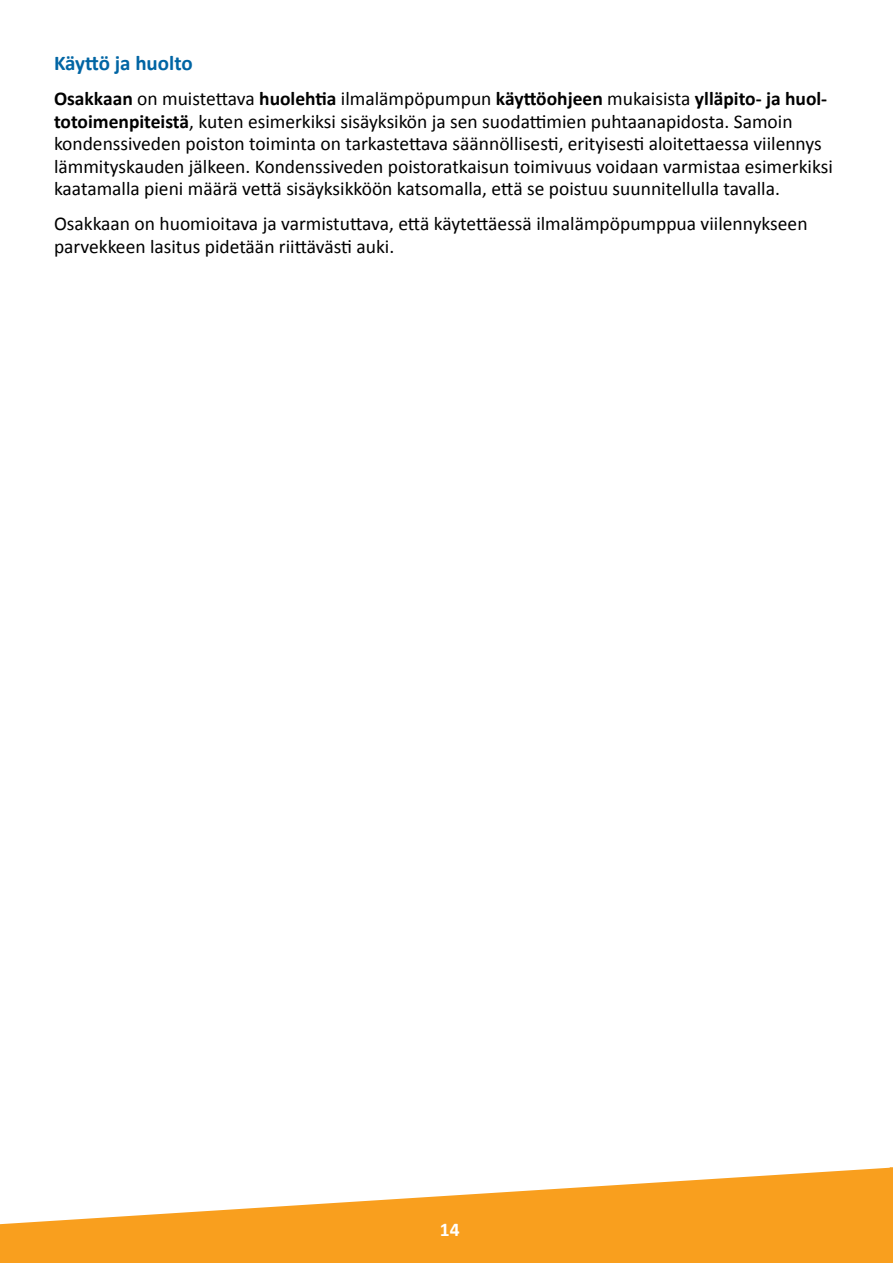
<style>
.page{position:relative;width:893px;height:1263px;background:#fff}
.page>*{position:absolute;margin:0;border:0;box-sizing:border-box;transform-origin:0 0}
.t1{font:700 21px "Calibri";color:#0065a4}
.t2{font:19.5px/22.5px "Calibri";color:#000}
.t3{font:700 19.5px "Calibri";color:#fff}
.s1{font-weight:700}
</style>
<div class="page">
<svg style="left:0;top:1167px;width:890px;height:96px;fill:#f99f1e"></svg>
<hr style="left:890px;top:1167px;width:3px;height:96px;background:#f99f1e">
<p class="t1" style="left:54px;top:49px;width:140px">Käyttö ja huolto</p>
<p class="t2" style="left:54px;top:87px;width:780px"><span class="s1">Osakkaan</span> on muistettava <span class="s1">huolehtia</span> ilmalämpöpumpun <span class="s1">käyttöohjeen</span> mukaisista <span class="s1">ylläpito- ja huol&shy;totoimenpiteistä</span>, kuten esimerkiksi sisäyksikön ja sen suodattimien puhtaanapidosta. Samoin kondenssiveden poiston toiminta on tarkastettava säännöllisesti, erityisesti aloitettaessa viilennys lämmityskauden jälkeen. Kondenssiveden poistoratkaisun toimivuus voidaan varmistaa esimerkiksi kaatamalla pieni määrä vettä sisäyksikköön katsomalla, että se poistuu suunnitellulla tavalla.</p>
<p class="t2" style="left:54px;top:213px;width:755px">Osakkaan on huomioitava ja varmistuttava, että käytettäessä ilmalämpöpumppua viilennykseen parvekkeen lasitus pidetään riittävästi auki.</p>
<p class="t3" style="left:440px;top:1217px;width:21px">14</p>
</div>
